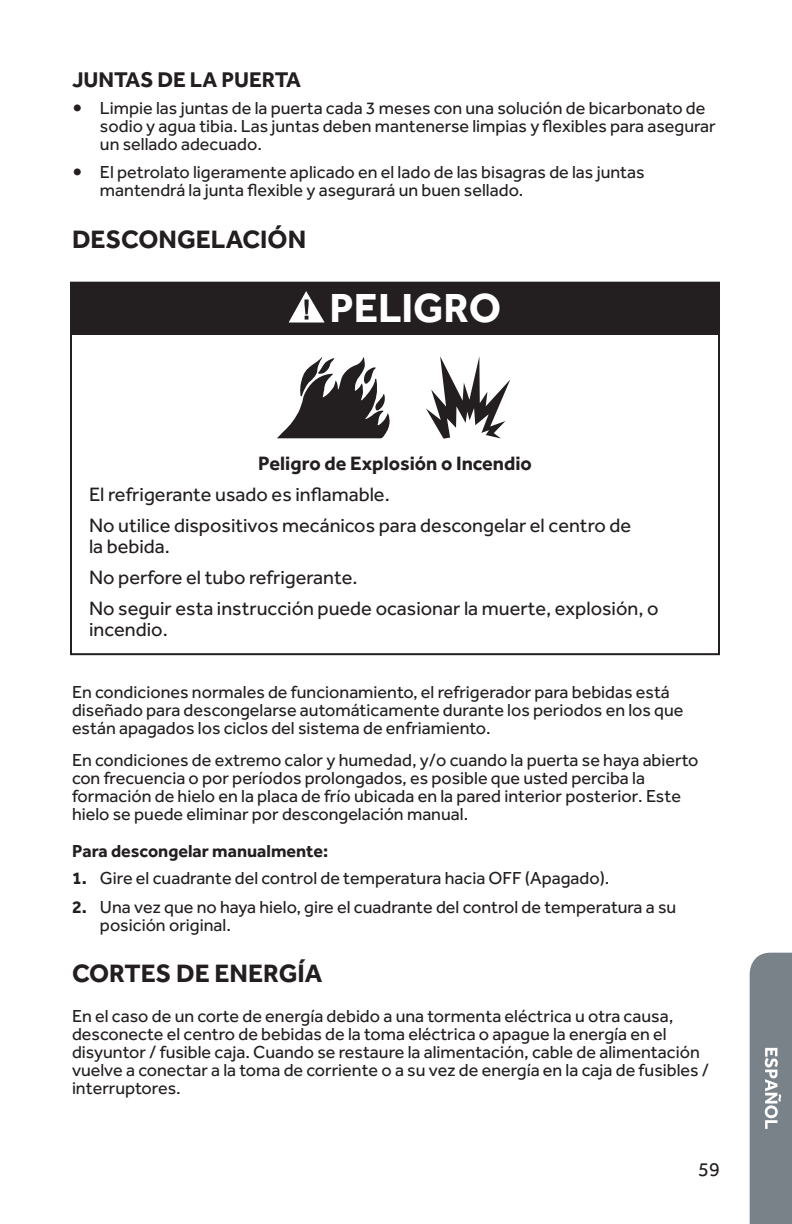
<style>
.page{position:relative;width:792px;height:1224px;background:#fff}
.page>*{position:absolute;margin:0;border:0;box-sizing:border-box;transform-origin:0 0}
.t1{font:700 42px "Effra";color:#fff}
.t2{font:700 26px "Effra";color:#231f20}
.t3{font:700 22px "Effra";color:#231f20}
.t4{font:20px/31px "Effra";color:#231f20}
.t5{font:700 20px "Effra";color:#231f20}
.t6{font:18px/18px "Effra";color:#231f20}
.t7{font:700 18px "Effra";color:#231f20}
.s1{font-weight:700;font-size:24px}
.s2{font-weight:700}
</style>
<div class="page">
<div style="left:750px;top:953px;width:42px;height:271px;background:#798189"></div>
<div style="left:71px;top:283px;width:648px;height:52px;background:#231f20"></div>
<svg style="left:289px;top:291px;width:36px;height:32px"></svg>
<svg style="left:426px;top:356px;width:84px;height:83px"></svg>
<svg style="left:277px;top:357px;width:113px;height:81px"></svg>
<p class="t3" style="left:72px;top:66px;width:230px">JUNTAS DE LA PUERTA</p>
<p class="t6" style="left:100px;top:98px;width:617px;text-indent:-28px"><span class="s1">•</span> Limpie las juntas de la puerta cada 3 meses con una solución de bicarbonato de sodio y agua tibia. Las juntas deben mantenerse limpias y flexibles para asegurar un sellado adecuado.</p>
<p class="t6" style="left:100px;top:162px;width:546px;text-indent:-28px"><span class="s1">•</span> El petrolato ligeramente aplicado en el lado de las bisagras de las juntas mantendrá la junta flexible y asegurará un buen sellado.</p>
<h2 class="t2" style="left:72px;top:223px;width:236px">DESCONGELACIÓN</h2>
<h1 class="t1" style="left:330px;top:282px;width:173px">PELIGRO</h1>
<p class="t5" style="left:258px;top:452px;width:275px">Peligro de Explosión o Incendio</p>
<p class="t4" style="left:89px;top:479px;width:544px">El refrigerante usado es inflamable.<br>No utilice dispositivos mecánicos para descongelar el centro de</p>
<p class="t4" style="left:89px;top:531px;width:571px">la bebida.<br>No perfore el tubo refrigerante.<br>No seguir esta instrucción puede ocasionar la muerte, explosión, o</p>
<p class="t4" style="left:89px;top:614px;width:80px">incendio.</p>
<p class="t6" style="left:72px;top:683px;width:613px">En condiciones normales de funcionamiento, el refrigerador para bebidas está diseñado para descongelarse automáticamente durante los periodos en los que están apagados los ciclos del sistema de enfriamiento.</p>
<p class="t6" style="left:72px;top:751px;width:628px">En condiciones de extremo calor y humedad, y/o cuando la puerta se haya abierto con frecuencia o por períodos prolongados, es posible que usted perciba la formación de hielo en la placa de frío ubicada en la pared interior posterior. Este hielo se puede eliminar por descongelación manual.</p>
<p class="t7" style="left:72px;top:841px;width:258px">Para descongelar manualmente:</p>
<p class="t6" style="left:72px;top:869px;width:539px"><span class="s2">1.</span> Gire el cuadrante del control de temperatura hacia OFF (Apagado).</p>
<p class="t6" style="left:100px;top:897px;width:578px;text-indent:-28px"><span class="s2">2.</span> Una vez que no haya hielo, gire el cuadrante del control de temperatura a su posición original.</p>
<h2 class="t2" style="left:72px;top:958px;width:252px">CORTES DE ENERGÍA</h2>
<p class="t6" style="left:72px;top:1007px;width:639px">En el caso de un corte de energía debido a una tormenta eléctrica u otra causa, desconecte el centro de bebidas de la toma eléctrica o apague la energía en el disyuntor / fusible caja. Cuando se restaure la alimentación, cable de alimentación vuelve a conectar a la toma de corriente o a su vez de energía en la caja de fusibles / interruptores.</p>
<p class="t4" style="left:698px;top:1153px;width:23px">59</p>
</div>
